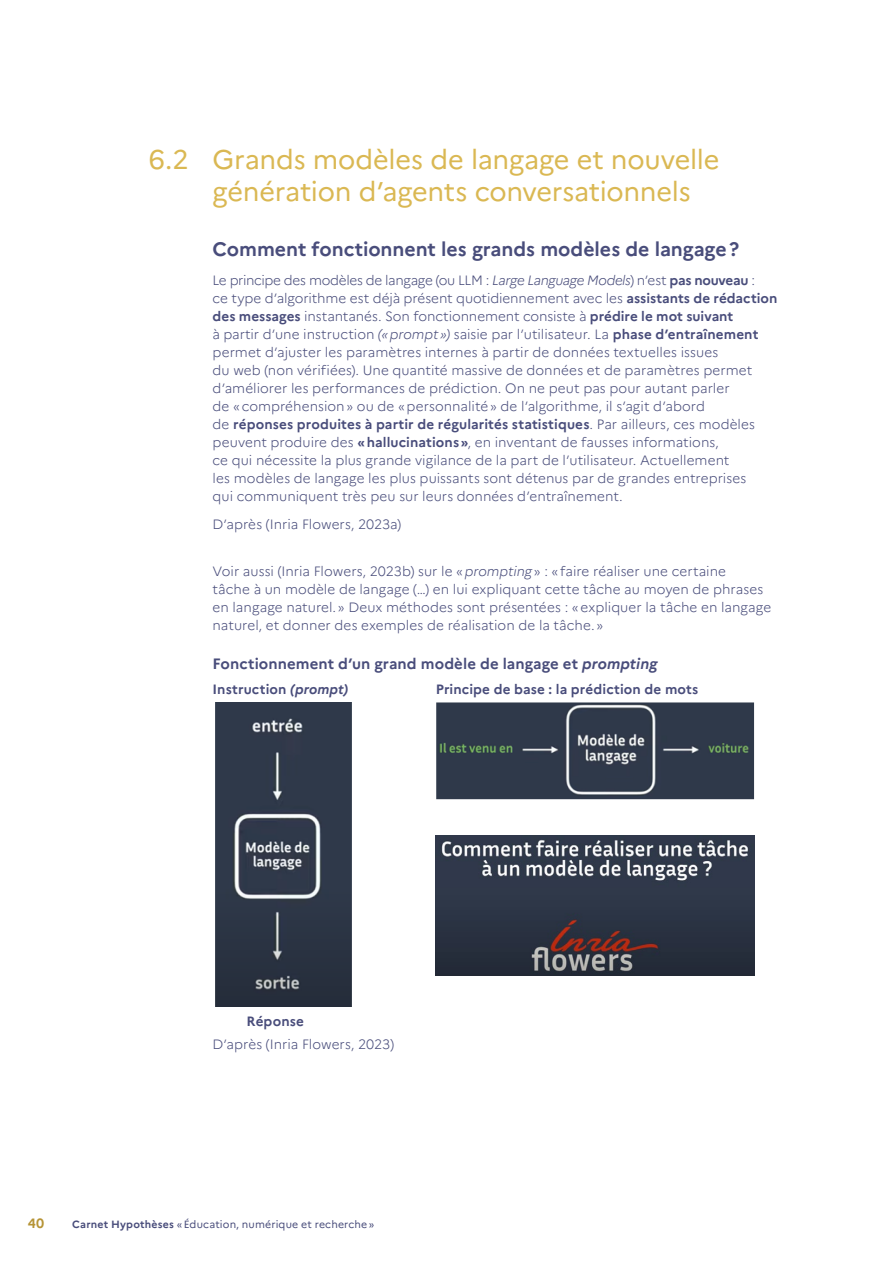
<style>
.page{position:relative;width:893px;height:1263px;background:#fff}
.page>*{position:absolute;margin:0;border:0;box-sizing:border-box;transform-origin:0 0}
.t1{font:27px/31.5px "Marianne";letter-spacing:-.01em;color:#dab853}
.t2{font:700 19.5px "Marianne";letter-spacing:-.005em;color:#494d7b}
.t3{font:700 15px "Marianne";letter-spacing:.005em;color:#494d7b}
.t4{font:300 13.5px/18px "Marianne";color:#494d7b}
.t5{font:700 13.5px "Marianne";letter-spacing:.01em;color:#494d7b}
.t6{font:700 13.5px "Marianne";color:#b69436}
.t7{font:10.5px "Marianne";letter-spacing:.015em;color:#494d7b}
.s1{font-style:italic}
.s2{font-weight:700}
</style>
<div class="page">
<img style="left:435px;top:835px;width:319px;height:140px">
<img style="left:215px;top:702px;width:137px;height:305px">
<img style="left:436px;top:702px;width:319px;height:98px">
<h1 class="t1" style="left:213px;top:144px;width:508px;text-indent:-64px">6.2 Grands modèles de langage et nouvelle génération d’agents conversationnels</h1>
<h2 class="t2" style="left:213px;top:237px;width:528px">Comment fonctionnent les grands modèles de langage?</h2>
<p class="t4" style="left:213px;top:271px;width:566px">Le principe des modèles de langage (ou LLM : <span class="s1">Large Language Models</span>) n’est <span class="s2">pas nouveau</span> :<br>ce type d’algorithme est déjà présent quotidiennement avec les <span class="s2">assistants de rédaction des messages</span> instantanés. Son fonctionnement consiste à <span class="s2">prédire le mot suivant<br></span>à partir d’une instruction <span class="s1">(«prompt »)</span> saisie par l’utilisateur. La <span class="s2">phase d’entraînement </span>permet d’ajuster les paramètres internes à partir de données textuelles issues<br>du web (non vérifiées). Une quantité massive de données et de paramètres permet d’améliorer les performances de prédiction. On ne peut pas pour autant parler<br>de «compréhension» ou de «personnalité» de l’algorithme, il s’agit d’abord<br>de <span class="s2">réponses produites à partir de régularités statistiques</span>. Par ailleurs, ces modèles peuvent produire des <span class="s2">«hallucinations»</span>, en inventant de fausses informations,<br>ce qui nécessite la plus grande vigilance de la part de l’utilisateur. Actuellement<br>les modèles de langage les plus puissants sont détenus par de grandes entreprises<br>qui communiquent très peu sur leurs données d’entraînement.</p>
<p class="t4" style="left:213px;top:515px;width:190px">D’après (Inria Flowers, 2023a)</p>
<p class="t4" style="left:213px;top:562px;width:560px">Voir aussi (Inria Flowers, 2023b) sur le «<span class="s1">prompting</span>» : «faire réaliser une certaine<br>tâche à un modèle de langage (…) en lui expliquant cette tâche au moyen de phrases en langage naturel.» Deux méthodes sont présentées : «expliquer la tâche en langage naturel, et donner des exemples de réalisation de la tâche.»</p>
<p class="t3" style="left:213px;top:655px;width:446px">Fonctionnement d’un grand modèle de langage et <span class="s1">prompting</span></p>
<p class="t5" style="left:213px;top:681px;width:137px">Instruction <span class="s1">(prompt)</span></p>
<p class="t5" style="left:436px;top:681px;width:264px">Principe de base : la prédiction de mots</p>
<p class="t5" style="left:247px;top:1013px;width:59px">Réponse</p>
<p class="t4" style="left:213px;top:1035px;width:183px">D’après (Inria Flowers, 2023)</p>
<p class="t6" style="left:28px;top:1214px;width:18px">40</p>
<p class="t7" style="left:72px;top:1217px;width:303px"><span class="s2">Carnet Hypothèses</span> «Éducation, numérique et recherche»</p>
</div>
